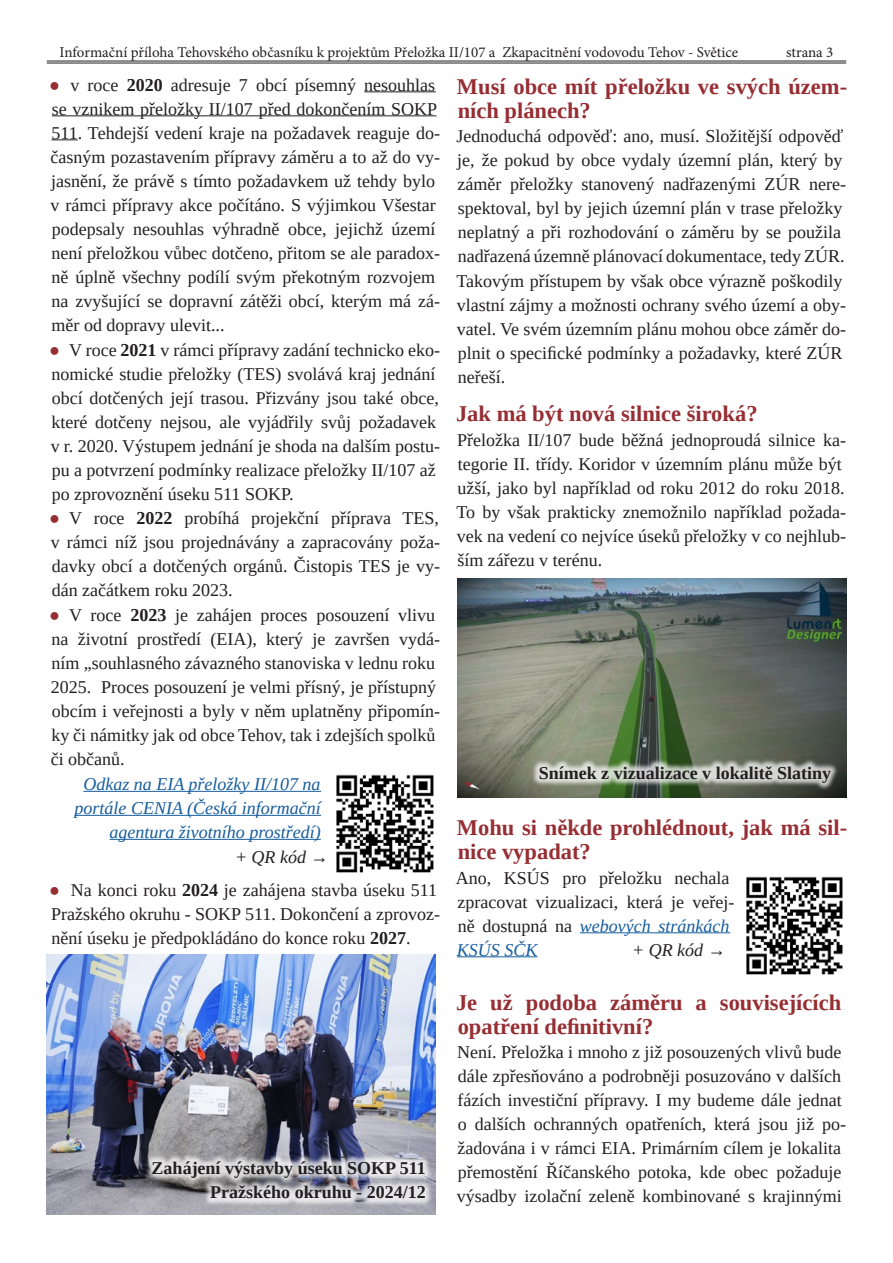
<style>
.page{position:relative;width:893px;height:1263px;background:#fff}
.page>*{position:absolute;margin:0;border:0;box-sizing:border-box;transform-origin:0 0}
.t1{font:700 22.5px/24px "Liberation Serif";color:#962e33}
.t2{font:18px/24px "Liberation Serif";color:#231f20}
.t3{font:700 18px/24.9px "Liberation Serif";color:#231f20;text-align:right}
.t4{font:italic 18px/24px "Liberation Serif";color:#175d9e;text-align:right}
.t5{font:italic 18px "Liberation Serif";color:#231f20}
.t6{font:15px "Minion Pro";letter-spacing:-.005em;color:#231f20}
.s1{font-family:"Times New Roman";color:#962e33}
.s2{font-weight:700}
.s3{font-style:italic;color:#175d9e}
</style>
<div class="page">
<hr style="left:364px;top:91px;width:72px;height:1px;background:#231f20">
<hr style="left:52px;top:115px;width:384px;height:1px;background:#231f20">
<svg style="left:51px;top:139px;width:27px;height:1px"></svg>
<hr style="left:83px;top:791px;width:238px;height:1px;background:#175d9e">
<hr style="left:75px;top:815px;width:246px;height:1px;background:#175d9e">
<hr style="left:109px;top:839px;width:212px;height:1px;background:#175d9e">
<hr style="left:580px;top:932px;width:150px;height:1px;background:#175d9e">
<hr style="left:457px;top:956px;width:80px;height:1px;background:#175d9e">
<img style="left:47px;top:955px;width:389px;height:259px">
<hr style="left:47px;top:61px;width:799px;height:1px;background:#231f20">
<hr style="left:47px;top:63px;width:799px;height:1px;background:#231f20">
<img style="left:336px;top:774px;width:98px;height:99px">
<div style="left:145px;top:1153px;width:288px;height:53px;background:#fff;opacity:.75"></div>
<img style="left:746px;top:876px;width:97px;height:99px">
<img style="left:457px;top:579px;width:389px;height:218px">
<div style="left:531px;top:758px;width:308px;height:32px;background:#fff;opacity:.75"></div>
<p class="t6" style="left:60px;top:42px;width:680px">Informační příloha Tehovského občasníku k projektům Přeložka II/107 a Zkapacitnění vodovodu Tehov - Světice</p>
<p class="t6" style="left:786px;top:42px;width:49px">strana 3</p>
<p class="t2" style="left:49px;top:73px;width:392px"><span class="s1">●</span> v roce <span class="s2">2020</span> adresuje 7 obcí písemný nesouhlas se vznikem přeložky II/107 před dokončením SOKP 511. Tehdejší vedení kraje na požadavek reaguje do&shy;časným pozastavením přípravy záměru a to až do vy&shy;jasnění, že právě s tímto požadavkem už tehdy bylo v rámci přípravy akce počítáno. S výjimkou Všestar podepsaly nesouhlas výhradně obce, jejichž území není přeložkou vůbec dotčeno, přitom se ale paradox&shy;ně úplně všechny podílí svým překotným rozvojem na zvyšující se dopravní zátěži obcí, kterým má zá&shy;měr od dopravy ulevit...</p>
<p class="t2" style="left:49px;top:337px;width:392px"><span class="s1">●</span> V roce <span class="s2">2021</span> v rámci přípravy zadání technicko eko&shy;nomické studie přeložky (TES) svolává kraj jednání obcí dotčených její trasou. Přizvány jsou také obce, které dotčeny nejsou, ale vyjádřily svůj požadavek v r. 2020. Výstupem jednání je shoda na dalším postu&shy;pu a potvrzení podmínky realizace přeložky II/107 až po zprovoznění úseku 511 SOKP.</p>
<p class="t2" style="left:49px;top:506px;width:392px;text-align:justify"><span class="s1">●</span> V roce <span class="s2">2022</span> probíhá projekční příprava TES, v rámci níž jsou projednávány a zapracovány poža&shy;davky obcí a dotčených orgánů. Čistopis TES je vy&shy;dán začátkem roku 2023.</p>
<p class="t2" style="left:49px;top:603px;width:392px"><span class="s1">●</span> V roce <span class="s2">2023</span> je zahájen proces posouzení vlivu na životní prostředí (EIA), který je završen vydá&shy;ním „souhlasného závazného stanoviska v lednu roku 2025. Proces posouzení je velmi přísný, je přístupný obcím i veřejnosti a byly v něm uplatněny připomín&shy;ky či námitky jak od obce Tehov, tak i zdejších spolků či občanů.</p>
<p class="t4" style="left:75px;top:772px;width:248px">Odkaz na EIA přeložky II/107 na portále CENIA (Česká informační agentura životního prostředí)</p>
<p class="t5" style="left:235px;top:845px;width:95px">+ QR kód →</p>
<p class="t2" style="left:49px;top:877px;width:392px"><span class="s1">●</span> Na konci roku <span class="s2">2024</span> je zahájena stavba úseku 511<br>Pražského okruhu - SOKP 511. Dokončení a zprovoz&shy;nění úseku je předpokládáno do konce roku <span class="s2">2027</span>.</p>
<p class="t3" style="left:152px;top:1155px;width:276px">Zahájení výstavby úseku SOKP 511<br>Pražského okruhu - 2024/12</p>
<p class="t1" style="left:457px;top:74px;width:392px">Musí obce mít přeložku ve svých územ&shy;ních plánech?</p>
<p class="t2" style="left:456px;top:124px;width:391px">Jednoduchá odpověď: ano, musí. Složitější odpověď je, že pokud by obce vydaly územní plán, který by záměr přeložky stanovený nadřazenými ZÚR nere&shy;spektoval, byl by jejich územní plán v trase přeložky neplatný a při rozhodování o záměru by se použila nadřazená územně plánovací dokumentace, tedy ZÚR.<br>Takovým přístupem by však obce výrazně poškodily vlastní zájmy a možnosti ochrany svého území a oby&shy;vatel. Ve svém územním plánu mohou obce záměr do&shy;plnit o specifické podmínky a požadavky, které ZÚR neřeší.</p>
<p class="t1" style="left:456px;top:401px;width:303px">Jak má být nová silnice široká?</p>
<p class="t2" style="left:456px;top:428px;width:391px">Přeložka II/107 bude běžná jednoproudá silnice ka&shy;tegorie II. třídy. Koridor v územním plánu může být užší, jako byl například od roku 2012 do roku 2018.<br>To by však prakticky znemožnilo například požada&shy;vek na vedení co nejvíce úseků přeložky v co nejhlub&shy;ším zářezu v terénu.</p>
<p class="t3" style="left:539px;top:760px;width:294px">Snímek z vizualizace v lokalitě Slatiny</p>
<p class="t1" style="left:457px;top:815px;width:392px">Mohu si někde prohlédnout, jak má sil&shy;nice vypadat?</p>
<p class="t2" style="left:456px;top:866px;width:280px">Ano, KSÚS pro přeložku nechala zpracovat vizualizaci, která je veřej&shy;ně dostupná na <span class="s3">webových stránkách<br>KSÚS SČK</span></p>
<p class="t5" style="left:632px;top:938px;width:95px">+ QR kód →</p>
<p class="t1" style="left:456px;top:989px;width:387px">Je už podoba záměru a souvisejících opatření definitivní?</p>
<p class="t2" style="left:457px;top:1040px;width:391px">Není. Přeložka i mnoho z již posouzených vlivů bude dále zpřesňováno a podrobněji posuzováno v dalších fázích investiční přípravy. I my budeme dále jednat o dalších ochranných opatřeních, která jsou již po&shy;žadována i v rámci EIA. Primárním cílem je lokalita přemostění Říčanského potoka, kde obec požaduje výsadby izolační zeleně kombinované s krajinnými</p>
</div>
